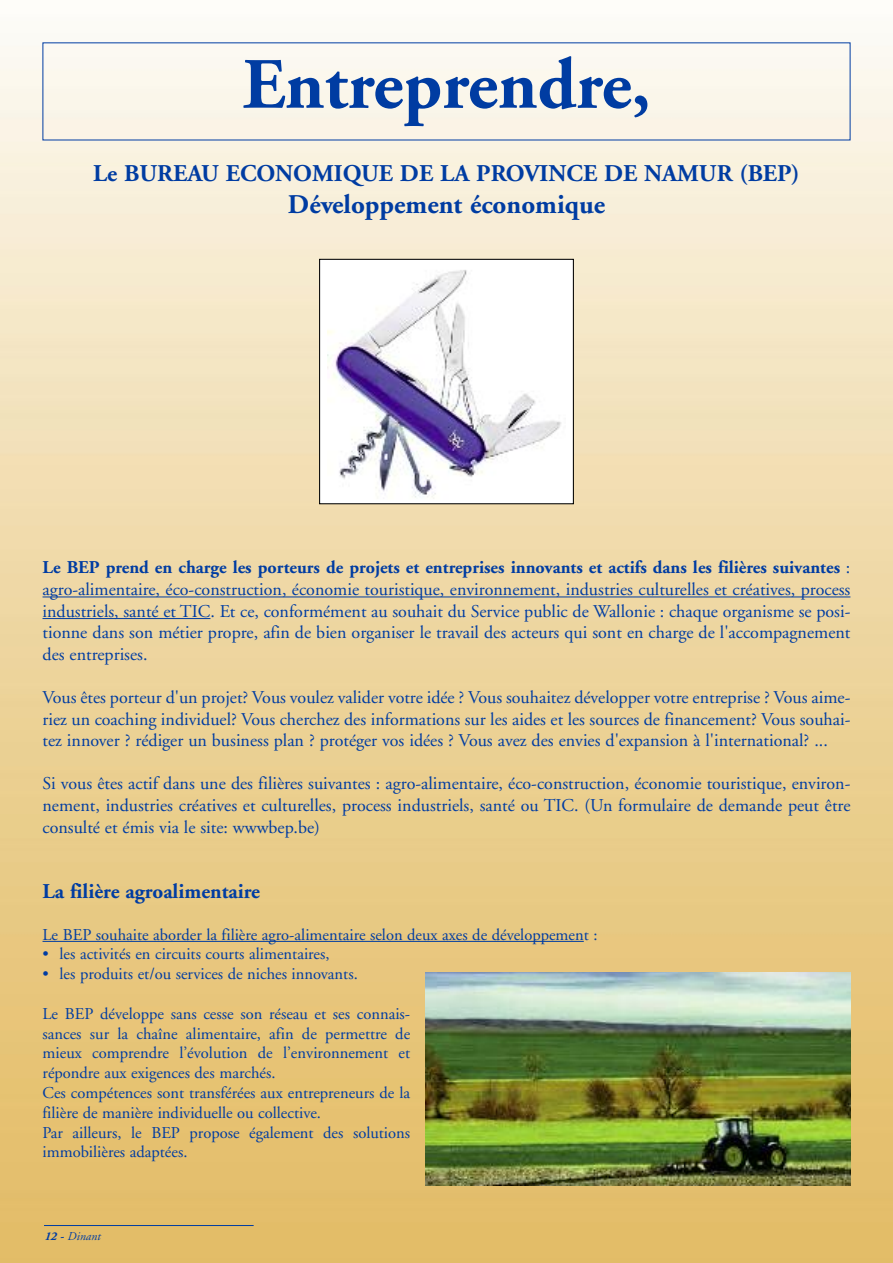
<style>
.page{position:relative;width:893px;height:1263px;background:#fff}
.page>*{position:absolute;margin:0;border:0;box-sizing:border-box;transform-origin:0 0}
.t1{font:700 72px "Adobe Garamond";color:#003ca2}
.t2{font:700 27px "Adobe Garamond";color:#003ca2}
.t3{font:700 24px "Adobe Garamond";color:#003ca2}
.t4{font:700 21px "Adobe Garamond";color:#003ca2}
.t5{font:18px/21.6px "Adobe Garamond";color:#003ca2;text-align:justify}
.t6{font:16.5px/19.8px "Adobe Garamond";color:#003ca2}
.t7{font:italic 12px "Adobe Garamond";color:#003ca2}
.s1{font-weight:700}
</style>
<div class="page">
<img style="left:0;top:42px;width:893px;height:1221px">
<hr style="left:44px;top:1225px;width:210px;height:1px;background:#003ca2">
<hr style="left:43px;top:596px;width:807px;height:1px;background:#003ca2">
<hr style="left:43px;top:618px;width:167px;height:1px;background:#003ca2">
<hr style="left:43px;top:941px;width:541px;height:1px;background:#003ca2">
<div style="left:320px;top:259px;width:253px;height:245px;background:#fff"></div>
<img style="left:328px;top:270px;width:233px;height:229px">
<div style="left:319px;top:259px;width:255px;height:245px;border:1px solid #000"></div>
<img style="left:425px;top:972px;width:425px;height:213px">
<h1 class="t1" style="left:243px;top:56px;width:409px">Entreprendre,</h1>
<h3 class="t3" style="left:93px;top:164px;width:708px">Le BUREAU ECONOMIQUE DE LA PROVINCE DE NAMUR (BEP)</h3>
<h2 class="t2" style="left:288px;top:194px;width:319px">Développement économique</h2>
<p class="t5" style="left:43px;top:558px;width:809px"><span class="s1">Le BEP prend en charge les porteurs de projets et entreprises innovants et actifs dans les filières suivantes</span> : agro-alimentaire, éco-construction, économie touristique, environnement, industries culturelles et créatives, process industriels, santé et TIC. Et ce, conformément au souhait du Service public de Wallonie : chaque organisme se posi&shy;tionne dans son métier propre, afin de bien organiser le travail des acteurs qui sont en charge de l'accompagnement des entreprises.</p>
<p class="t5" style="left:43px;top:688px;width:809px">Vous êtes porteur d'un projet? Vous voulez valider votre idée ? Vous souhaitez développer votre entreprise ? Vous aime&shy;riez un coaching individuel? Vous cherchez des informations sur les aides et les sources de financement? Vous souhai&shy;tez innover ? rédiger un business plan ? protéger vos idées ? Vous avez des envies d'expansion à l'international? ...</p>
<p class="t5" style="left:43px;top:774px;width:809px">Si vous êtes actif dans une des filières suivantes : agro-alimentaire, éco-construction, économie touristique, environ&shy;nement, industries créatives et culturelles, process industriels, santé ou TIC. (Un formulaire de demande peut être consulté et émis via le site: wwwbep.be)</p>
<p class="t4" style="left:43px;top:883px;width:219px">La filière agroalimentaire</p>
<p class="t6" style="left:43px;top:926px;width:556px">Le BEP souhaite aborder la filière agro-alimentaire selon deux axes de développement :</p>
<p class="t6" style="left:43px;top:946px;width:289px">• les activités en circuits courts alimentaires,</p>
<p class="t6" style="left:43px;top:965px;width:317px">• les produits et/ou services de niches innovants.</p>
<p class="t6" style="left:43px;top:1005px;width:369px">Le BEP développe sans cesse son réseau et ses connais&shy;sances sur la chaîne alimentaire, afin de permettre de mieux comprendre l’évolution de l’environnement et répondre aux exigences des marchés.<br>Ces compétences sont transférées aux entrepreneurs de la filière de manière individuelle ou collective.<br>Par ailleurs, le BEP propose également des solutions immobilières adaptées.</p>
<p class="t7" style="left:44px;top:1232px;width:58px"><span class="s1">12 -</span> Dinant</p>
</div>
